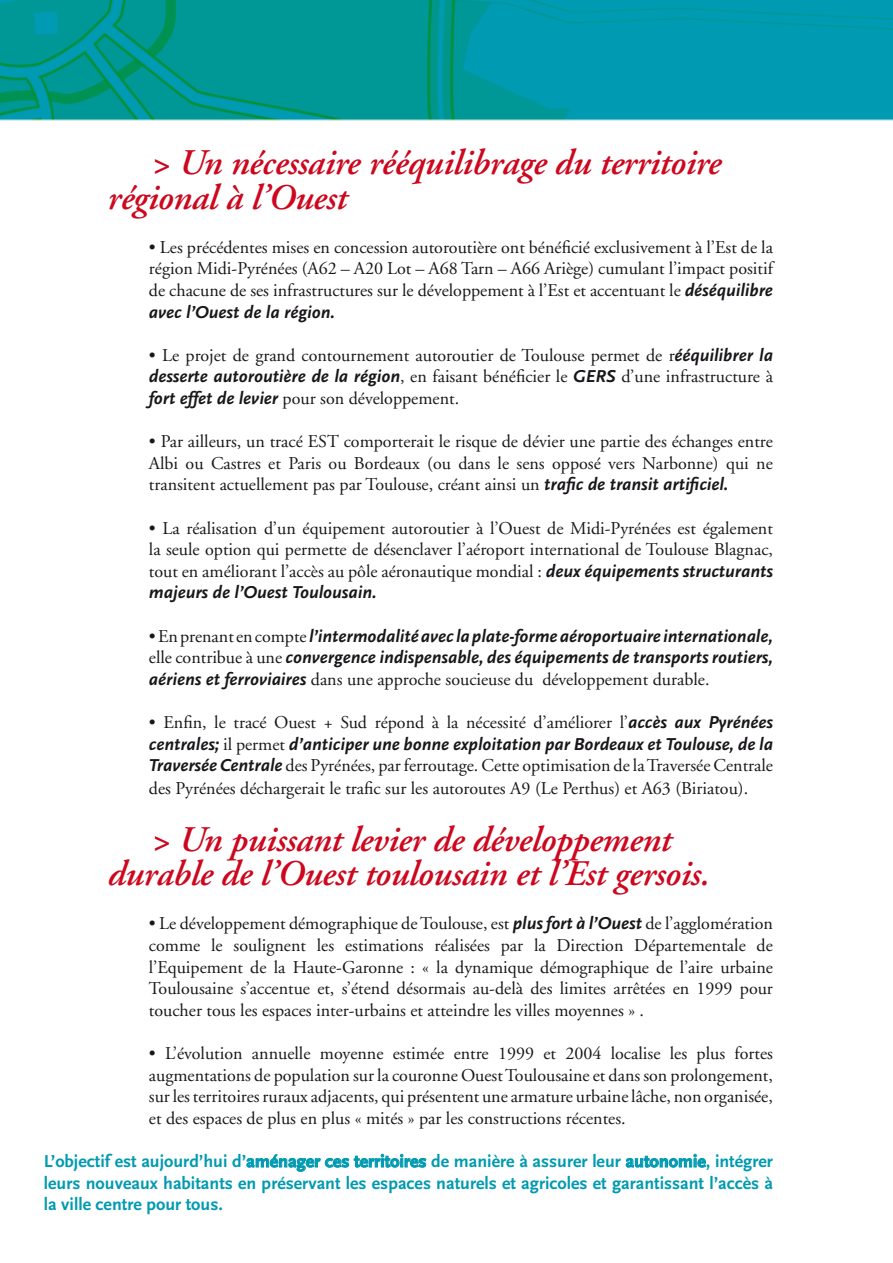
<style>
.page{position:relative;width:893px;height:1263px;background:#fff}
.page>*{position:absolute;margin:0;border:0;box-sizing:border-box;transform-origin:0 0}
.t1{font:36px/34.5px "Adobe Garamond Semibold Italic Os F";letter-spacing:-.01em;color:#cc071e}
.t2{font:18px/21.6px "Adobe Garamond";color:#1a171b;text-align:justify}
.t3{font:italic 700 18px/21.6px "Scala Sans";color:#1a171b}
.t4{font:700 18px/21.6px "Scala Sans";color:#009ab1;text-align:justify}
.s1{font-family:"Scala Sans";font-weight:700;font-style:italic}
.s2{font-family:"Adobe Garamond";font-weight:400;font-style:normal}
</style>
<div class="page">
<img style="left:0;top:0;width:893px;height:1154px">
<svg style="left:246px;top:1154px;width:181px;height:18px"></svg>
<svg style="left:625px;top:1154px;width:81px;height:14px"></svg>
<h1 class="t1" style="left:108px;top:147px;width:615px;text-indent:44px">&gt; Un nécessaire rééquilibrage du territoire régional à l’Ouest</h1>
<p class="t2" style="left:149px;top:237px;width:626px">• Les précédentes mises en concession autoroutière ont bénéficié exclusivement à l’Est de la région Midi-Pyrénées (A62 – A20 Lot – A68 Tarn – A66 Ariège) cumulant l’impact positif de chacune de ses infrastructures sur le développement à l’Est et accentuant le <span class="s1">déséquilibre</span></p>
<p class="t3" style="left:149px;top:301px;width:188px">avec l’Ouest de la région.</p>
<p class="t2" style="left:149px;top:345px;width:626px">• Le projet de grand contournement autoroutier de Toulouse permet de r<span class="s1">ééquilibrer la desserte autoroutière de la région</span>, en faisant bénéficier le <span class="s1">GERS</span> d’une infrastructure à <span class="s1">fort effet de levier</span> pour son développement.</p>
<p class="t2" style="left:149px;top:431px;width:625px">• Par ailleurs, un tracé EST comporterait le risque de dévier une partie des échanges entre Albi ou Castres et Paris ou Bordeaux (ou dans le sens opposé vers Narbonne) qui ne transitent actuellement pas par Toulouse, créant ainsi un <span class="s1">trafic de transit artificiel.</span></p>
<p class="t2" style="left:149px;top:518px;width:626px">• La réalisation d’un équipement autoroutier à l’Ouest de Midi-Pyrénées est également la seule option qui permette de désenclaver l’aéroport international de Toulouse Blagnac, tout en améliorant l’accès au pôle aéronautique mondial : <span class="s1">deux équipements structurants</span></p>
<p class="t3" style="left:149px;top:582px;width:229px">majeurs de l’Ouest Toulousain.</p>
<p class="t3" style="left:149px;top:625px;width:626px"><span class="s2">• En prenant en compte</span> l’intermodalité avec la plate-forme aéroportuaire internationale, <span class="s2">elle contribue à une</span> convergence indispensable, des équipements de transports routiers,</p>
<p class="t2" style="left:149px;top:669px;width:562px"><span class="s1">aériens et ferroviaires</span> dans une approche soucieuse du développement durable.</p>
<p class="t2" style="left:149px;top:712px;width:626px">• Enfin, le tracé Ouest + Sud répond à la nécessité d’améliorer l’<span class="s1">accès aux Pyrénées</span></p>
<p class="t3" style="left:149px;top:733px;width:626px">centrales; <span class="s2">il permet</span> d’anticiper une bonne exploitation par Bordeaux et Toulouse, de la</p>
<p class="t2" style="left:149px;top:755px;width:626px;line-height:22.5px"><span class="s1">Traversée Centrale</span> des Pyrénées, par ferroutage. Cette optimisation de la Traversée Centrale des Pyrénées déchargerait le trafic sur les autoroutes A9 (Le Perthus) et A63 (Biriatou).</p>
<h1 class="t1" style="left:108px;top:823px;width:604px;text-align:center">&gt; Un puissant levier de développement durable de l’Ouest toulousain et l’Est gersois.</h1>
<p class="t2" style="left:149px;top:913px;width:626px">• Le développement démographique de Toulouse, est <span class="s1">plus fort à l’Ouest</span> de l’agglomération comme le soulignent les estimations réalisées par la Direction Départementale de l’Equipement de la Haute-Garonne : « la dynamique démographique de l’aire urbaine Toulousaine s’accentue et, s’étend désormais au-delà des limites arrêtées en 1999 pour toucher tous les espaces inter-urbains et atteindre les villes moyennes » .</p>
<p class="t2" style="left:149px;top:1043px;width:626px">• L’évolution annuelle moyenne estimée entre 1999 et 2004 localise les plus fortes augmentations de population sur la couronne Ouest Toulousaine et dans son prolongement, sur les territoires ruraux adjacents, qui présentent une armature urbaine lâche, non organisée, et des espaces de plus en plus « mités » par les constructions récentes.</p>
<p class="t4" style="left:44px;top:1151px;width:731px">L’objectif est aujourd’hui d’aménager ces territoires de manière à assurer leur autonomie, intégrer leurs nouveaux habitants en préservant les espaces naturels et agricoles et garantissant l’accès à la ville centre pour tous.</p>
</div>
